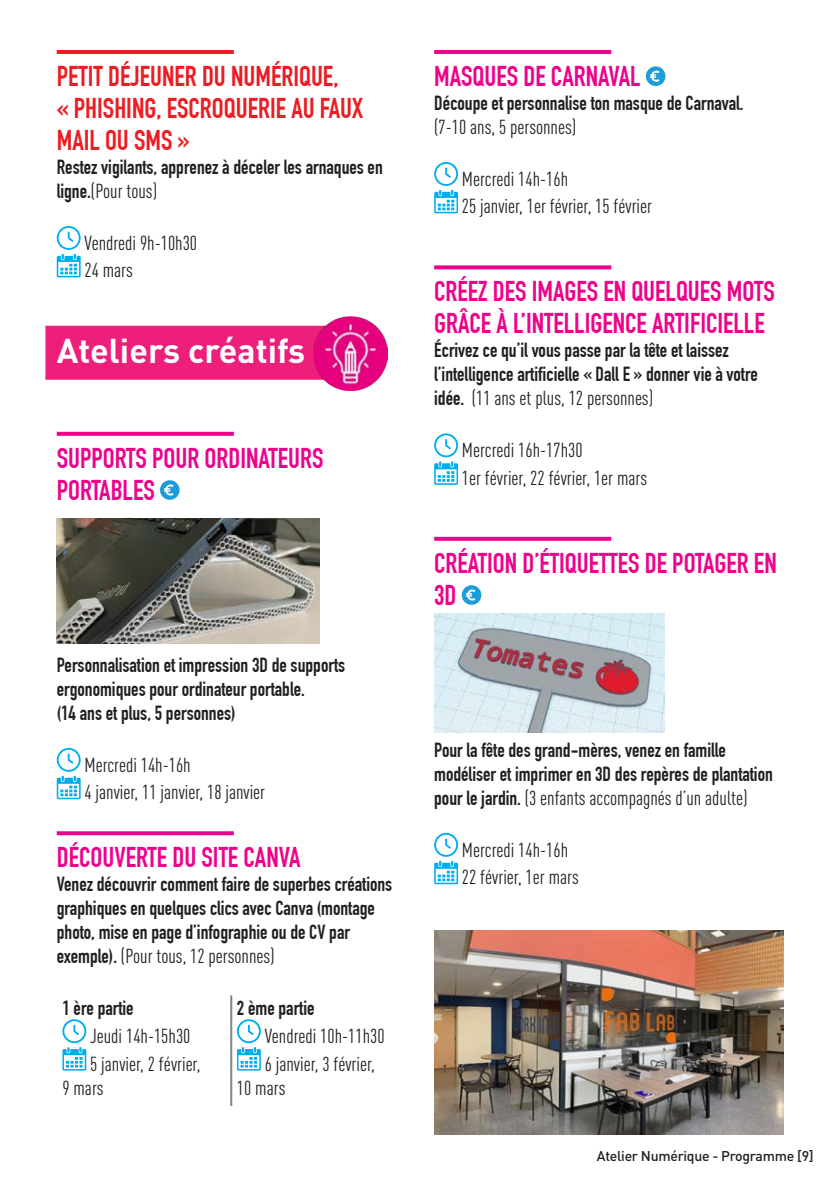
<style>
.page{position:relative;width:840px;height:1191px;background:#fff}
.page>*{position:absolute;margin:0;border:0;box-sizing:border-box;transform-origin:0 0}
.H1_-_Ateliers_créati{font:700 34px "DIN Pro";color:#fff}
.H2_-_Ateliers_créati{font:700 28px/32px "DIN Condensed";color:#ed028c}
.H2_-_Cybersécurité{font:700 28px/32px "DIN Condensed";color:#eb1d23}
.Descriptions{font:700 20px/24px "DIN Condensed";color:#231f20}
.t1{font:20px/24px "DIN Cond";color:#231f20}
.H2_-_Ateliers_créati-2{font:700 20px/24px "DIN Condensed";color:#231f20}
.t2{font:500 14px "DIN Pro";letter-spacing:-.02em;color:#231f20}
.s1{font-family:"DIN Cond";font-weight:400}
</style>
<div class="page">
<img style="left:434px;top:930px;width:348px;height:204px">
<div style="left:45px;top:326px;width:325px;height:54px;background:#ee1e7b"></div>
<hr style="left:57px;top:50px;width:177px;height:4px;background:#eb1d23">
<svg style="left:57px;top:226px;width:24px;height:51px"></svg>
<img style="left:313px;top:316px;width:74px;height:74px">
<svg style="left:57px;top:432px;width:177px;height:4px"></svg>
<svg style="left:160px;top:480px;width:19px;height:20px"></svg>
<img style="left:57px;top:518px;width:262px;height:125px">
<svg style="left:57px;top:747px;width:24px;height:52px"></svg>
<svg style="left:57px;top:831px;width:177px;height:4px"></svg>
<hr style="left:230px;top:995px;width:2px;height:111px;background:#808285">
<svg style="left:62px;top:1019px;width:25px;height:51px"></svg>
<svg style="left:237px;top:1019px;width:24px;height:51px"></svg>
<hr style="left:434px;top:50px;width:177px;height:4px;background:#ed028c">
<svg style="left:645px;top:66px;width:20px;height:20px"></svg>
<svg style="left:434px;top:162px;width:24px;height:51px"></svg>
<svg style="left:434px;top:265px;width:177px;height:4px"></svg>
<svg style="left:434px;top:433px;width:24px;height:52px"></svg>
<svg style="left:434px;top:537px;width:177px;height:4px"></svg>
<svg style="left:461px;top:585px;width:20px;height:20px"></svg>
<img style="left:434px;top:614px;width:230px;height:119px">
<svg style="left:434px;top:833px;width:24px;height:51px"></svg>
<p class="H2_-_Cybersécurité" style="left:57px;top:60px;width:283px">PETIT DÉJEUNER DU NUMÉRIQUE,</p>
<p class="H2_-_Cybersécurité" style="left:57px;top:92px;width:308px">« PHISHING, ESCROQUERIE AU FAUX<br>MAIL OU SMS »</p>
<p class="Descriptions" style="left:57px;top:155px;width:327px">Restez vigilants, apprenez à déceler les arnaques en ligne.<span class="s1">(Pour tous)</span></p>
<p class="t1" style="left:84px;top:231px;width:114px">Vendredi 9h-10h30</p>
<p class="t1" style="left:84px;top:258px;width:50px">24 mars</p>
<p class="H1_-_Ateliers_créati" style="left:57px;top:322px;width:250px">Ateliers créatifs</p>
<p class="H2_-_Ateliers_créati" style="left:57px;top:442px;width:268px">SUPPORTS POUR ORDINATEURS<br>PORTABLES</p>
<p class="Descriptions" style="left:57px;top:653px;width:290px">Personnalisation et impression 3D de supports ergonomiques pour ordinateur portable.</p>
<p class="Descriptions" style="left:57px;top:701px;width:180px">(14 ans et plus, 5 personnes)</p>
<p class="t1" style="left:84px;top:752px;width:108px">Mercredi 14h-16h</p>
<p class="t1" style="left:84px;top:780px;width:182px">4 janvier, 11 janvier, 18 janvier</p>
<p class="H2_-_Ateliers_créati" style="left:57px;top:841px;width:245px">DÉCOUVERTE DU SITE CANVA</p>
<p class="Descriptions" style="left:57px;top:872px;width:337px">Venez découvrir comment faire de superbes créations graphiques en quelques clics avec Canva (montage photo, mise en page d’infographie ou de CV par exemple). <span class="s1">(Pour tous, 12 personnes)</span></p>
<p class="Descriptions" style="left:62px;top:996px;width:73px">1 ère partie</p>
<p class="t1" style="left:90px;top:1024px;width:102px">Jeudi 14h-15h30</p>
<p class="t1" style="left:62px;top:1051px;width:139px;text-indent:28px">5 janvier, 2 février,<br>9 mars</p>
<p class="Descriptions" style="left:237px;top:996px;width:79px">2 ème partie</p>
<p class="t1" style="left:264px;top:1024px;width:121px">Vendredi 10h-11h30</p>
<p class="t1" style="left:237px;top:1051px;width:139px;text-indent:28px">6 janvier, 3 février,<br>10 mars</p>
<p class="H2_-_Ateliers_créati" style="left:434px;top:60px;width:208px">MASQUES DE CARNAVAL</p>
<p class="Descriptions" style="left:434px;top:91px;width:311px">Découpe et personnalise ton masque de Carnaval.</p>
<p class="t1" style="left:434px;top:115px;width:143px">(7-10 ans, 5 personnes)</p>
<p class="t1" style="left:461px;top:167px;width:108px">Mercredi 14h-16h</p>
<p class="t1" style="left:461px;top:194px;width:191px">25 janvier, 1er février, 15 février</p>
<p class="H2_-_Ateliers_créati" style="left:434px;top:276px;width:342px">CRÉEZ DES IMAGES EN QUELQUES MOTS<br>GRÂCE À L’INTELLIGENCE ARTIFICIELLE</p>
<p class="Descriptions" style="left:434px;top:338px;width:325px">Écrivez ce qu’il vous passe par la tête et laissez l’intelligence artificielle « Dall E » donner vie à votre idée. <span class="s1">(11 ans et plus, 12 personnes)</span></p>
<p class="t1" style="left:461px;top:438px;width:122px">Mercredi 16h-17h30</p>
<p class="t1" style="left:461px;top:465px;width:187px">1er février, 22 février, 1er mars</p>
<p class="H2_-_Ateliers_créati" style="left:434px;top:547px;width:344px">CRÉATION D’ÉTIQUETTES DE POTAGER EN<br>3D</p>
<p class="H2_-_Ateliers_créati-2" style="left:434px;top:738px;width:340px">Pour la fête des grand-mères, venez en famille modéliser et imprimer en 3D des repères de plantation pour le jardin. <span class="s1">(3 enfants accompagnés d’un adulte)</span></p>
<p class="t1" style="left:461px;top:837px;width:108px">Mercredi 14h-16h</p>
<p class="t1" style="left:461px;top:865px;width:118px">22 février, 1er mars</p>
<p class="t2" style="left:596px;top:1144px;width:218px">Atelier Numérique - Programme [9]</p>
</div>
